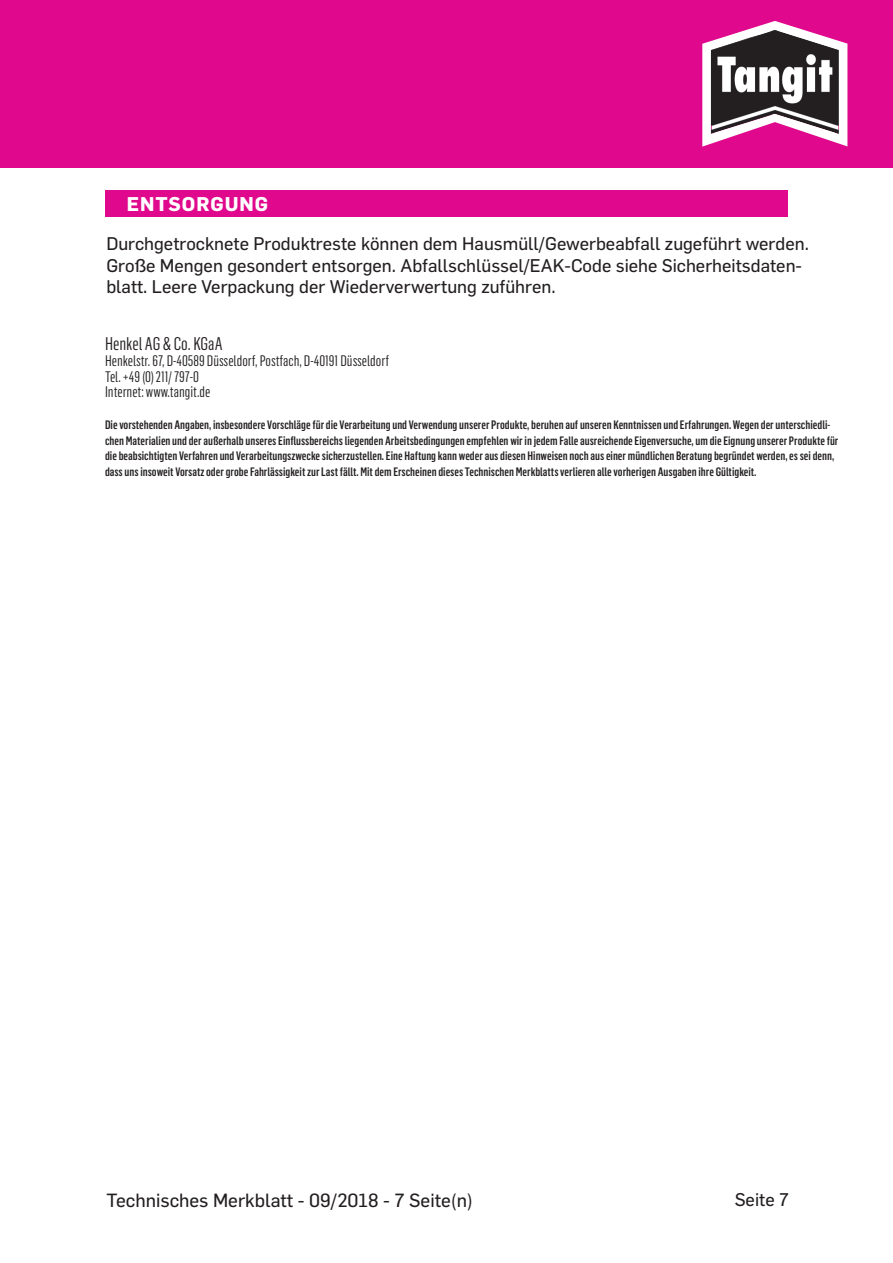
<style>
.page{position:relative;width:893px;height:1263px;background:#fff}
.page>*{position:absolute;margin:0;border:0;box-sizing:border-box;transform-origin:0 0}
.t1{font:700 19.5px "Flama";letter-spacing:.05em;color:#fff}
.t2{font:18.75px "Flama Basic";color:#231f20}
.t3{font:18px/21.8px "Flama Basic";color:#231f20}
.t4{font:18px "Flama Condensed";color:#231f20}
.t5{font:15px/15.8px "Flama Condensed";color:#231f20}
.t6{font:500 12px/15.8px "Flama Condensed";color:#231f20}
</style>
<div class="page">
<div style="left:0;top:0;width:893px;height:167px;background:#e0088c"></div>
<svg style="left:702px;top:21px;width:145px;height:126px"></svg>
<img style="left:711px;top:30px;width:128px;height:104px">
<img style="left:712px;top:30px;width:126px;height:103px">
<div style="left:105px;top:191px;width:683px;height:26px;background:#e0088c"></div>
<h1 class="t1" style="left:127px;top:197px;width:143px">ENTSORGUNG</h1>
<p class="t3" style="left:106px;top:234px;width:704px">Durchgetrocknete Produktreste können dem Hausmüll/Gewerbeabfall zugeführt werden.<br>Große Mengen gesondert entsorgen. Abfallschlüssel/EAK-Code siehe Sicherheitsdaten&shy;blatt. Leere Verpackung der Wiederverwertung zuführen.</p>
<h3 class="t4" style="left:105px;top:337px;width:119px">Henkel AG &amp; Co. KGaA</h3>
<p class="t5" style="left:105px;top:354px;width:285px">Henkelstr.67, D-40589 Düsseldorf, Postfach, D-40191 Düsseldorf<br>Tel. +49(0)211/797-0<br>Internet: www.tangit.de</p>
<p class="t6" style="left:105px;top:418px;width:735px">Dievorstehenden Angaben, insbesondere Vorschlägefür die Verarbeitung und Verwendung unserer Produkte, beruhen auf unseren Kenntnissen und Erfahrungen.Wegen der unterschiedli&shy;chen Materialien und deraußerhalb unseresEinflussbereichsliegenden Arbeitsbedingungen empfehlen wirin jedemFalleausreichendeEigenversuche, umdieEignung unserer Produktefür die beabsichtigten Verfahren und Verarbeitungszweckesicherzustellen.Eine Haftung kann wederaus diesen Hinweisen noch auseinermündlichen Beratung begründet werden,essei denn, dass unsinsoweit Vorsatz oder grobeFahrlässigkeitzurLast fällt. Mit demErscheinen dieses Technischen Merkblattsverlieren allevorherigen Ausgaben ihre Gültigkeit.</p>
<h2 class="t2" style="left:107px;top:1193px;width:368px">Technisches Merkblatt - 09/2018 - 7 Seite(n)</h2>
<h3 class="t3" style="left:735px;top:1190px;width:56px">Seite 7</h3>
</div>
